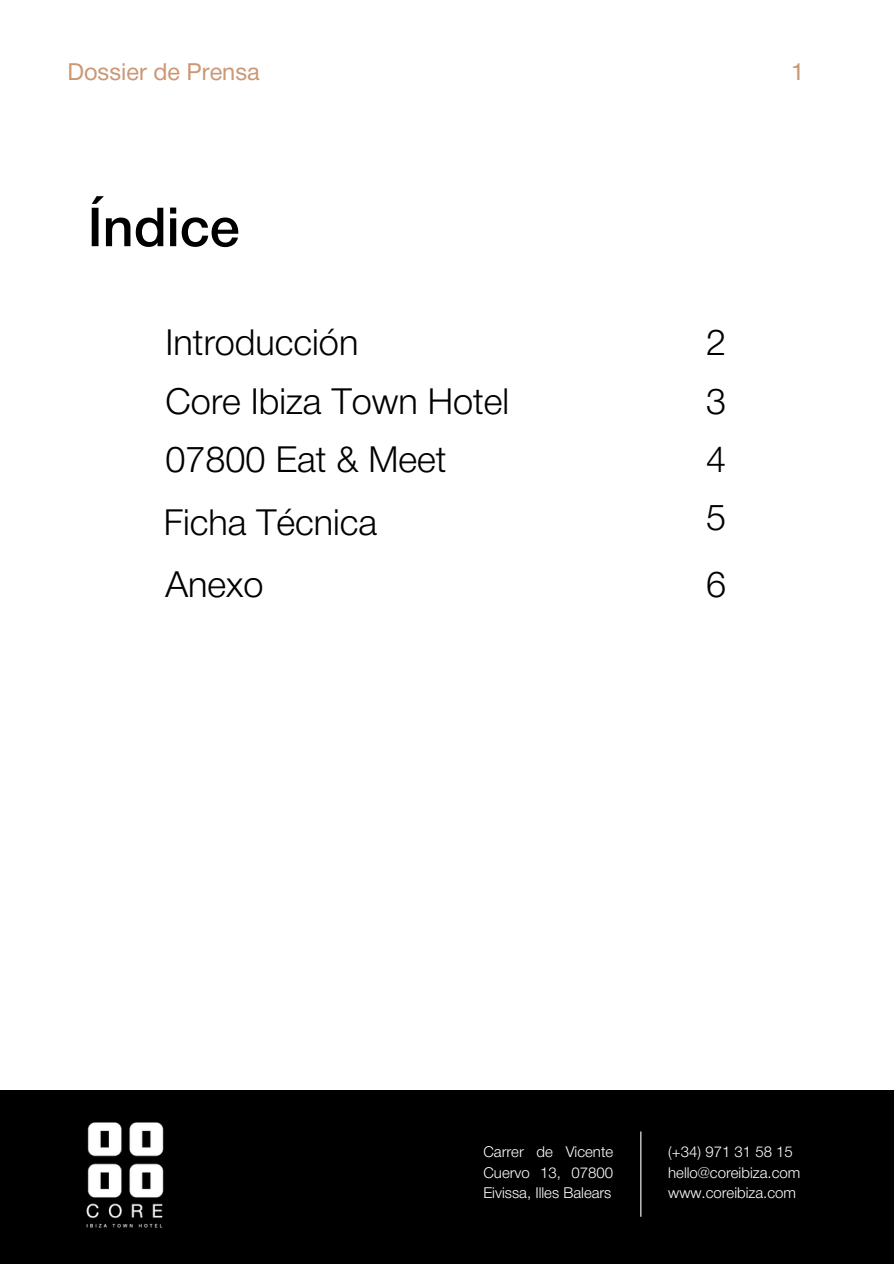
<style>
.page{position:relative;width:894px;height:1264px;background:#fff}
.page>*{position:absolute;margin:0;border:0;box-sizing:border-box;transform-origin:0 0}
.t1{font:500 54px "Helvetica Neue";color:#000}
.t2{font:300 36px "Helvetica Neue";color:#000}
.t3{font:23.55px "Helvetica Neue";color:#ca9875}
.t4{font:300 15px/20.2px "Helvetica Neue";color:#fff;text-align:justify}
</style>
<div class="page">
<div style="left:0;top:1089px;width:893px;height:174px;background:#000"></div>
<hr style="left:640px;top:1131px;width:1px;height:85px;background:#fff">
<img style="left:86px;top:1122px;width:78px;height:106px">
<h2 class="t3" style="left:68px;top:64px;width:194px">Dossier de Prensa</h2>
<p class="t3" style="left:791px;top:64px;width:15px">1</p>
<h2 class="t1" style="left:88px;top:208px;width:154px">Índice</h2>
<p class="t2" style="left:165px;top:330px;width:194px">Introducción</p>
<p class="t2" style="left:165px;top:388px;width:345px">Core Ibiza Town Hotel</p>
<p class="t2" style="left:165px;top:446px;width:282px">07800 Eat &amp; Meet</p>
<p class="t2" style="left:164px;top:509px;width:215px">Ficha Técnica</p>
<p class="t2" style="left:165px;top:571px;width:100px">Anexo</p>
<p class="t2" style="left:706px;top:330px;width:22px">2</p>
<p class="t2" style="left:706px;top:388px;width:22px">3</p>
<p class="t2" style="left:706px;top:446px;width:22px">4</p>
<p class="t2" style="left:706px;top:504px;width:22px">5</p>
<p class="t2" style="left:706px;top:571px;width:22px">6</p>
<h1 class="t4" style="left:483px;top:1143px;width:131px">Carrer de Vicente Cuervo 13, 07800<br>Eivissa, Illes Balears</h1>
<h2 class="t4" style="left:668px;top:1143px;width:126px">(+34) 971 31 58 15</h2>
<p class="t4" style="left:668px;top:1163px;width:133px">hello@coreibiza.com</p>
<h2 class="t4" style="left:668px;top:1183px;width:129px">www.coreibiza.com</h2>
</div>
